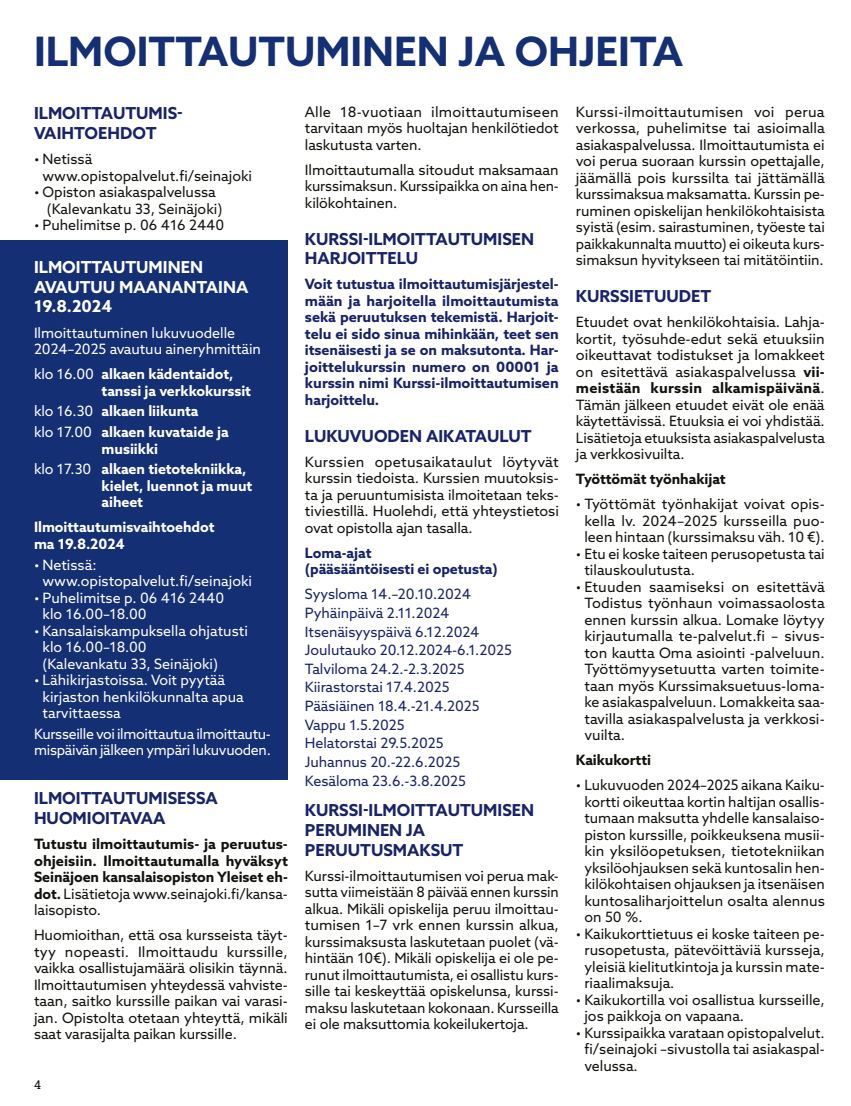
<style>
.page{position:relative;width:851px;height:1106px;background:#fff}
.page>*{position:absolute;margin:0;border:0;box-sizing:border-box;transform-origin:0 0}
.Otsikko_H1{font:700 40.5px "Azo Sans";color:#152f75}
.Ilmoittautuminen_otsikko_H2{font:700 16.5px/19.8px "Azo Sans";color:#182368}
.Ilmoittautuminen_otsikko_H2-2{font:700 16.5px/19.8px "Azo Sans";color:#fff}
.Ilmoittautuminen_P{font:14.25px/16.5px "Azo Sans";color:#12120d;text-align:justify}
.Ilmoittautuminen_P-2{font:700 14.25px/16.5px "Azo Sans";letter-spacing:-.005em;color:#182368;text-align:justify}
.Ilmoittautuminen_P-3{font:14.25px/16.5px "Azo Sans";color:#fff}
.Ilmoittautuminen_P-4{font:14.25px "Azo Sans";letter-spacing:-.005em;color:#182368}
.Ilmoittautuminen_P-5{font:700 14.25px/16.5px "Azo Sans";letter-spacing:-.005em;color:#fff}
.Ilmoittautuminen_P-6{font:700 14.25px/16.5px "Azo Sans";letter-spacing:-.005em;color:#12120d;text-align:justify}
.Ilmoittautuminen_P-7{font:14.25px/16.5px "Azo Sans";letter-spacing:-.02em;color:#fff}
.t1{font:12px "Roboto Slab";color:#12120d}
.s1{font-weight:400}
.s2{font-weight:700}
</style>
<div class="page">
<div style="left:0;top:240px;width:288px;height:540px;background:#152f75"></div>
<h1 class="Otsikko_H1" style="left:34px;top:25px;width:650px">ILMOITTAUTUMINEN JA OHJEITA</h1>
<h2 class="Ilmoittautuminen_otsikko_H2" style="left:34px;top:103px;width:150px">ILMOITTAUTUMIS-<br>VAIHTOEHDOT</h2>
<p class="Ilmoittautuminen_P" style="left:43px;top:151px;width:211px;text-indent:-9px">• Netissä www.opistopalvelut.fi/seinajoki</p>
<p class="Ilmoittautuminen_P" style="left:47px;top:184px;width:177px;text-indent:-13px">• Opiston asiakaspalvelussa (Kalevankatu 33, Seinäjoki)</p>
<p class="Ilmoittautuminen_P" style="left:34px;top:217px;width:192px">• Puhelimitse p. 06 416 2440</p>
<h2 class="Ilmoittautuminen_otsikko_H2-2" style="left:34px;top:257px;width:216px">ILMOITTAUTUMINEN<br>AVAUTUU MAANANTAINA<br>19.8.2024</h2>
<p class="Ilmoittautuminen_P-3" style="left:34px;top:324px;width:228px">Ilmoittautuminen lukuvuodelle<br>2024–2025 avautuu aineryhmittäin</p>
<p class="Ilmoittautuminen_P-5" style="left:102px;top:365px;width:151px;text-indent:-68px"><span class="s1">klo 16.00</span> alkaen kädentaidot, tanssi ja verkkokurssit</p>
<p class="Ilmoittautuminen_P-5" style="left:34px;top:403px;width:166px"><span class="s1">klo 16.30</span> alkaen liikunta</p>
<p class="Ilmoittautuminen_P-5" style="left:34px;top:423px;width:196px;text-align:center"><span class="s1">klo 17.00</span> alkaen kuvataide ja musiikki</p>
<p class="Ilmoittautuminen_P-5" style="left:102px;top:461px;width:152px;text-indent:-68px"><span class="s1">klo 17.30</span> alkaen tietotekniikka, kielet, luennot ja muut aiheet</p>
<p class="Ilmoittautuminen_P-5" style="left:34px;top:519px;width:182px">Ilmoittautumisvaihtoehdot ma 19.8.2024</p>
<p class="Ilmoittautuminen_P-3" style="left:43px;top:556px;width:211px;text-indent:-9px">• Netissä: www.opistopalvelut.fi/seinajoki</p>
<p class="Ilmoittautuminen_P-3" style="left:43px;top:589px;width:183px;text-indent:-9px">• Puhelimitse p. 06 416 2440 klo 16.00–18.00</p>
<p class="Ilmoittautuminen_P-3" style="left:43px;top:622px;width:207px;text-indent:-9px">• Kansalaiskampuksella ohjatusti klo 16.00–18.00<br>(Kalevankatu 33, Seinäjoki)</p>
<p class="Ilmoittautuminen_P-3" style="left:43px;top:671px;width:203px;text-indent:-9px">• Lähikirjastoissa. Voit pyytää kirjaston henkilökunnalta apua tarvittaessa</p>
<p class="Ilmoittautuminen_P-7" style="left:34px;top:725px;width:238px">Kursseille voi ilmoittautua ilmoittautu&shy;mispäivän jälkeen ympäri lukuvuoden.</p>
<h2 class="Ilmoittautuminen_otsikko_H2" style="left:34px;top:788px;width:185px">ILMOITTAUTUMISESSA<br>HUOMIOITAVAA</h2>
<p class="Ilmoittautuminen_P-6" style="left:34px;top:835px;width:255px">Tutustu ilmoittautumis- ja peruutus&shy;ohjeisiin. Ilmoittautumalla hyväksyt Seinäjoen kansalaisopiston Yleiset eh&shy;dot. <span class="s1">Lisätietoja www.seinajoki.fi/kansa&shy;laisopisto.</span></p>
<p class="Ilmoittautuminen_P" style="left:34px;top:926px;width:255px">Huomioithan, että osa kursseista täyt&shy;tyy nopeasti. Ilmoittaudu kurssille, vaikka osallistujamäärä olisikin täynnä.<br>Ilmoittautumisen yhteydessä vahviste&shy;taan, saitko kurssille paikan vai varasi&shy;jan. Opistolta otetaan yhteyttä, mikäli saat varasijalta paikan kurssille.</p>
<p class="t1" style="left:34px;top:1076px;width:8px">4</p>
<p class="Ilmoittautuminen_P" style="left:305px;top:103px;width:255px">Alle 18-vuotiaan ilmoittautumiseen tarvitaan myös huoltajan henkilötiedot laskutusta varten.</p>
<p class="Ilmoittautuminen_P" style="left:305px;top:161px;width:255px">Ilmoittautumalla sitoudut maksamaan kurssimaksun. Kurssipaikka on aina hen&shy;kilökohtainen.</p>
<h2 class="Ilmoittautuminen_otsikko_H2" style="left:305px;top:228px;width:231px">KURSSI-ILMOITTAUTUMISEN<br>HARJOITTELU</h2>
<p class="Ilmoittautuminen_P-2" style="left:305px;top:276px;width:255px">Voit tutustua ilmoittautumisjärjestel&shy;mään ja harjoitella ilmoittautumista sekä peruutuksen tekemistä. Harjoit&shy;telu ei sido sinua mihinkään, teet sen itsenäisesti ja se on maksutonta. Har&shy;joittelukurssin numero on 00001 ja kurssin nimi Kurssi-ilmoittautumisen harjoittelu.</p>
<h2 class="Ilmoittautuminen_otsikko_H2" style="left:305px;top:425px;width:228px">LUKUVUODEN AIKATAULUT</h2>
<p class="Ilmoittautuminen_P" style="left:305px;top:453px;width:255px">Kurssien opetusaikataulut löytyvät kurssin tiedoista. Kurssien muutoksis&shy;ta ja peruuntumisista ilmoitetaan teks&shy;tiviestillä. Huolehdi, että yhteystietosi ovat opistolla ajan tasalla.</p>
<p class="Ilmoittautuminen_P-2" style="left:305px;top:544px;width:194px">Loma-ajat<br>(pääsääntöisesti ei opetusta)</p>
<p class="Ilmoittautuminen_P-4" style="left:305px;top:585px;width:167px">Syysloma 14.–20.10.2024</p>
<p class="Ilmoittautuminen_P-4" style="left:305px;top:603px;width:146px">Pyhäinpäivä 2.11.2024</p>
<p class="Ilmoittautuminen_P-4" style="left:305px;top:622px;width:176px">Itsenäisyyspäivä 6.12.2024</p>
<p class="Ilmoittautuminen_P-4" style="left:305px;top:641px;width:208px">Joulutauko 20.12.2024-6.1.2025</p>
<p class="Ilmoittautuminen_P-4" style="left:305px;top:659px;width:161px">Talviloma 24.2.-2.3.2025</p>
<p class="Ilmoittautuminen_P-4" style="left:305px;top:678px;width:146px">Kiirastorstai 17.4.2025</p>
<p class="Ilmoittautuminen_P-4" style="left:305px;top:697px;width:176px">Pääsiäinen 18.4.-21.4.2025</p>
<p class="Ilmoittautuminen_P-4" style="left:305px;top:715px;width:101px">Vappu 1.5.2025</p>
<p class="Ilmoittautuminen_P-4" style="left:305px;top:734px;width:140px">Helatorstai 29.5.2025</p>
<p class="Ilmoittautuminen_P-4" style="left:305px;top:752px;width:157px">Juhannus 20.-22.6.2025</p>
<p class="Ilmoittautuminen_P-4" style="left:305px;top:771px;width:162px">Kesäloma 23.6.-3.8.2025</p>
<h2 class="Ilmoittautuminen_otsikko_H2" style="left:305px;top:800px;width:231px">KURSSI-ILMOITTAUTUMISEN<br>PERUMINEN JA<br>PERUUTUSMAKSUT</h2>
<p class="Ilmoittautuminen_P" style="left:305px;top:867px;width:255px">Kurssi-ilmoittautumisen voi perua mak&shy;sutta viimeistään 8 päivää ennen kurssin alkua. Mikäli opiskelija peruu ilmoittau&shy;tumisen 1–7 vrk ennen kurssin alkua, kurssimaksusta laskutetaan puolet (vä&shy;hintään 10€). Mikäli opiskelija ei ole pe&shy;runut ilmoittautumista, ei osallistu kurs&shy;sille tai keskeyttää opiskelunsa, kurssi&shy;maksu laskutetaan kokonaan. Kursseilla ei ole maksuttomia kokeilukertoja.</p>
<p class="Ilmoittautuminen_P" style="left:576px;top:103px;width:250px">Kurssi-ilmoittautumisen voi perua verkossa, puhelimitse tai asioimalla asiakaspalvelussa. Ilmoittautumista ei voi perua suoraan kurssin opettajalle, jäämällä pois kurssilta tai jättämällä kurssimaksua maksamatta. Kurssin pe&shy;ruminen opiskelijan henkilökohtaisista syistä (esim. sairastuminen, työeste tai paikkakunnalta muutto) ei oikeuta kurs&shy;simaksun hyvitykseen tai mitätöintiin.</p>
<h2 class="Ilmoittautuminen_otsikko_H2" style="left:576px;top:286px;width:137px">KURSSIETUUDET</h2>
<p class="Ilmoittautuminen_P" style="left:576px;top:313px;width:250px">Etuudet ovat henkilökohtaisia. Lahja&shy;kortit, työsuhde-edut sekä etuuksiin oikeuttavat todistukset ja lomakkeet on esitettävä asiakaspalvelussa <span class="s2">vii&shy;meistään kurssin alkamispäivänä</span>.<br>Tämän jälkeen etuudet eivät ole enää käytettävissä. Etuuksia ei voi yhdistää.<br>Lisätietoja etuuksista asiakaspalvelusta ja verkkosivuilta.</p>
<p class="Ilmoittautuminen_P-6" style="left:576px;top:470px;width:151px">Työttömät työnhakijat</p>
<p class="Ilmoittautuminen_P" style="left:576px;top:495px;width:250px;text-align:center">• Työttömät työnhakijat voivat opis&shy;kella lv. 2024–2025 kursseilla puo&shy;leen hintaan (kurssimaksu väh. 10 €).</p>
<p class="Ilmoittautuminen_P" style="left:584px;top:545px;width:242px;text-indent:-9px">• Etu ei koske taiteen perusopetusta tai tilauskoulutusta.</p>
<p class="Ilmoittautuminen_P" style="left:584px;top:578px;width:242px;text-indent:-9px">• Etuuden saamiseksi on esitettävä Todistus työnhaun voimassaolosta ennen kurssin alkua. Lomake löytyy kirjautumalla te-palvelut.fi – sivus&shy;ton kautta Oma asiointi -palveluun.<br>Työttömyysetuutta varten toimite&shy;taan myös Kurssimaksuetuus-loma&shy;ke asiakaspalveluun. Lomakkeita saa&shy;tavilla asiakaspalvelusta ja verkkosi&shy;vuilta.</p>
<p class="Ilmoittautuminen_P-6" style="left:576px;top:751px;width:77px">Kaikukortti</p>
<p class="Ilmoittautuminen_P" style="left:584px;top:776px;width:242px;text-indent:-9px">• Lukuvuoden 2024–2025 aikana Kaiku&shy;kortti oikeuttaa kortin haltijan osallis&shy;tumaan maksutta yhdelle kansalaiso&shy;piston kurssille, poikkeuksena musii&shy;kin yksilöopetuksen, tietotekniikan yksilöohjauksen sekä kuntosalin hen&shy;kilökohtaisen ohjauksen ja itsenäisen kuntosaliharjoittelun osalta alennus on 50 %.</p>
<p class="Ilmoittautuminen_P" style="left:584px;top:925px;width:242px;text-indent:-9px">• Kaikukorttietuus ei koske taiteen pe&shy;rusopetusta, pätevöittäviä kursseja, yleisiä kielitutkintoja ja kurssin mate&shy;riaalimaksuja.</p>
<p class="Ilmoittautuminen_P" style="left:584px;top:991px;width:242px;text-indent:-9px">• Kaikukortilla voi osallistua kursseille, jos paikkoja on vapaana.</p>
<p class="Ilmoittautuminen_P" style="left:584px;top:1024px;width:242px;text-indent:-9px">• Kurssipaikka varataan opistopalvelut. fi/seinajoki –sivustolla tai asiakaspal&shy;velussa.</p>
</div>
